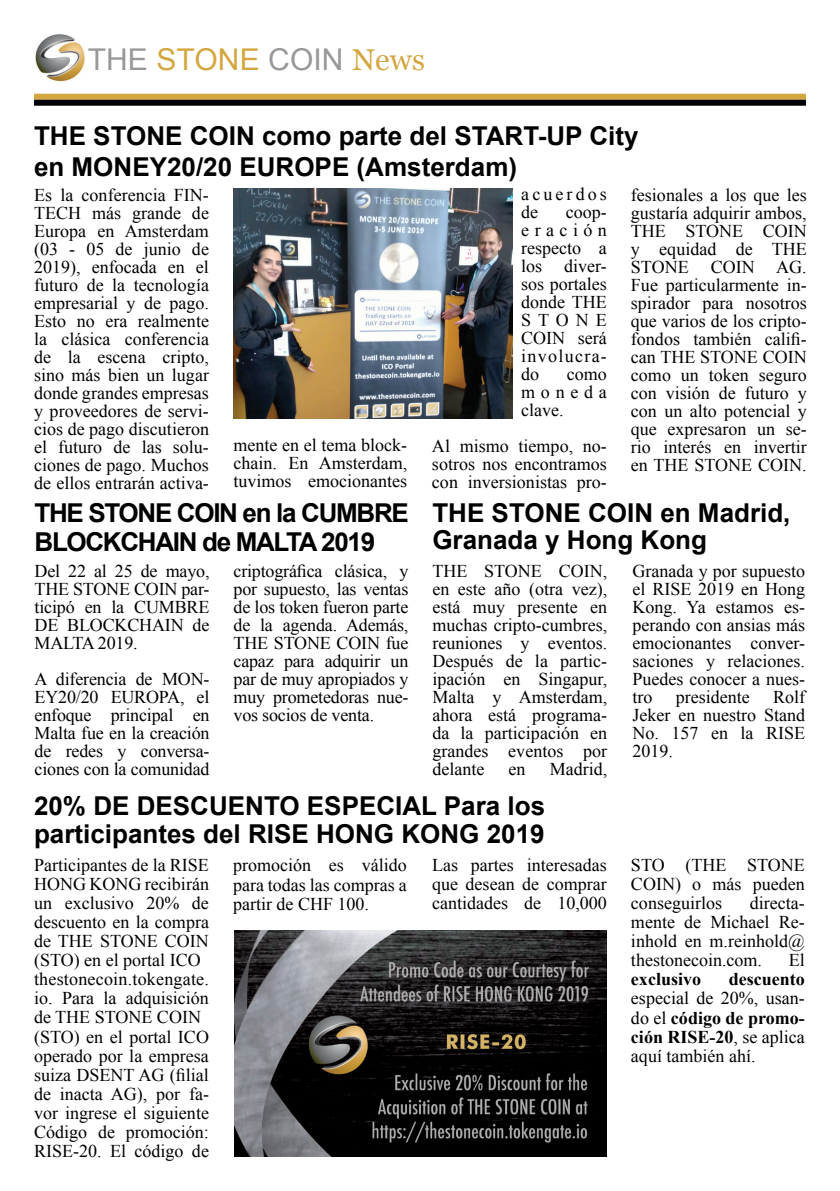
<style>
.page{position:relative;width:840px;height:1191px;background:#fff}
.page>*{position:absolute;margin:0;border:0;box-sizing:border-box;transform-origin:0 0}
.t1{font:30px "Arial";letter-spacing:.005em;color:#989898}
.t2{font:700 26px/28px "Arial";color:#000}
.t3{font:700 26px/28px "Arial";letter-spacing:-.05em;color:#000}
.t4{font:18px/18px "Times New Roman";color:#000;text-align:justify}
.t5{font:700 18px "Times New Roman";color:#000}
.t6{font:18px/18px "Times New Roman";letter-spacing:.17em;color:#000}
.s1{color:#d4a640}
.s2{font-family:"Georgia";color:#d4a640}
.s3{font-weight:700}
</style>
<div class="page">
<div style="left:34px;top:94px;width:771px;height:6px;background:#d4a640"></div>
<div style="left:34px;top:100px;width:771px;height:6px;background:#000"></div>
<img style="left:35px;top:34px;width:50px;height:48px">
<img style="left:234px;top:930px;width:372px;height:226px">
<img style="left:233px;top:188px;width:279px;height:230px">
<h1 class="t1" style="left:88px;top:40px;width:338px">THE <span class="s1">STONE</span> COIN <span class="s2">News</span></h1>
<h2 class="t2" style="left:34px;top:121px;width:605px;line-height:31.2px">THE STONE COIN como parte del START-UP City en MONEY20/20 EUROPE (Amsterdam)</h2>
<p class="t4" style="left:34px;top:185px;width:176px">Es la conferencia FIN-TECH más grande de Europa en Amsterdam (03 - 05 de junio de 2019), enfocada en el futuro de la tecnología empresarial y de pago.<br>Esto no era realmente la clásica conferencia de la escena cripto, sino más bien un lugar donde grandes empresas y proveedores de servi&shy;cios de pago discutieron el futuro de las solu&shy;ciones de pago. Muchos de ellos entrarán activa-</p>
<p class="t6" style="left:521px;top:185px;width:87px">acuerdos de</p>
<p class="t4" style="left:630px;top:185px;width:177px">fesionales a los que les gustaría adquirir ambos, THE STONE COIN y equidad de THE STONE COIN AG.<br>Fue particularmente in&shy;spirador para nosotros que varios de los cripto&shy;fondos también califi&shy;can THE STONE COIN como un token seguro con visión de futuro y con un alto potencial y que expresaron un se&shy;rio interés en invertir en THE STONE COIN.</p>
<p class="t4" style="left:521px;top:203px;width:87px;text-indent:45px">coop&shy;eración respecto a los diver&shy;sos portales donde THE STONE COIN será involucra&shy;do</p>
<p class="t4" style="left:521px;top:365px;width:87px;text-indent:46px">como moneda clave.</p>
<p class="t4" style="left:432px;top:437px;width:176px">Al mismo tiempo, no&shy;sotros nos encontramos con inversionistas pro-</p>
<p class="t4" style="left:233px;top:436px;width:175px">mente en el tema block&shy;chain. En Amsterdam, tuvimos emocionantes</p>
<h2 class="t3" style="left:34px;top:500px;width:375px">THE STONE COIN en la CUMBRE<br>BLOCKCHAIN de MALTA 2019</h2>
<p class="t4" style="left:34px;top:562px;width:176px">Del 22 al 25 de mayo, THE STONE COIN par&shy;ticipó en la CUMBRE DE BLOCKCHAIN de MALTA 2019.</p>
<p class="t4" style="left:34px;top:670px;width:176px">A diferencia de MON-EY20/20 EUROPA, el enfoque principal en Malta fue en la creación de redes y conversa&shy;ciones con la comunidad</p>
<p class="t4" style="left:233px;top:562px;width:176px">criptográfica clásica, y por supuesto, las ventas de los token fueron parte de la agenda. Además, THE STONE COIN fue capaz para adquirir un par de muy apropiados y muy prometedoras nue&shy;vos socios de venta.</p>
<h2 class="t2" style="left:432px;top:500px;width:359px;line-height:27px">THE STONE COIN en Madrid,<br>Granada y Hong Kong</h2>
<p class="t4" style="left:432px;top:562px;width:176px">THE STONE COIN, en este año (otra vez), está muy presente en muchas cripto-cumbres, reuniones y eventos.<br>Después de la partic&shy;ipación en Singapur, Malta y Amsterdam, ahora está programa&shy;da la participación en grandes eventos por delante</p>
<p class="t4" style="left:632px;top:562px;width:174px">Granada y por supuesto el RISE 2019 en Hong Kong. Ya estamos es&shy;perando con ansias más emocionantes conver&shy;saciones y relaciones.<br>Puedes conocer a nues&shy;tro</p>
<p class="t4" style="left:632px;top:688px;width:174px;text-indent:140px">Rolf Jeker en nuestro Stand No. 157 en la RISE 2019.</p>
<p class="t4" style="left:675px;top:688px;width:75px">presidente</p>
<p class="t4" style="left:508px;top:760px;width:18px">en</p>
<p class="t4" style="left:549px;top:760px;width:59px">Madrid,</p>
<h2 class="t2" style="left:34px;top:793px;width:512px">20% DE DESCUENTO ESPECIAL Para los participantes del RISE HONG KONG 2019</h2>
<p class="t4" style="left:34px;top:855px;width:176px;line-height:19px;text-align:left">Participantes de la RISE<br>HONG KONG recibirán un exclusivo 20% de descuento en la compra de THE STONE COIN (STO) en el portal ICO thestonecoin.tokengate. io. Para la adquisición de THE STONE COIN (STO) en el portal ICO operado por la empresa suiza DSENT AG (filial de inacta AG), por fa&shy;vor ingrese el siguiente<br>Código de promoción:<br>RISE-20. El código de</p>
<p class="t4" style="left:233px;top:855px;width:175px;line-height:19px">promoción es válido para todas las compras a partir de CHF 100.</p>
<p class="t4" style="left:432px;top:855px;width:176px;line-height:19px">Las partes interesadas que desean de comprar cantidades de 10,000</p>
<p class="t4" style="left:630px;top:855px;width:175px;line-height:19px">STO (THE STONE COIN) o más pueden conseguirlos</p>
<p class="t4" style="left:630px;top:893px;width:175px;line-height:19px;text-indent:119px">directa&shy;mente de Michael Re&shy;inhold en m.reinhold@ thestonecoin.com.</p>
<p class="t4" style="left:788px;top:951px;width:18px">El</p>
<p class="t5" style="left:630px;top:967px;width:72px">exclusivo</p>
<p class="t5" style="left:728px;top:967px;width:77px">descuento</p>
<p class="t4" style="left:630px;top:988px;width:175px;line-height:19px">especial de 20%, usan&shy;do el <span class="s3">código de promo&shy;ción RISE-20</span>, se aplica aquí también ahí.</p>
</div>
